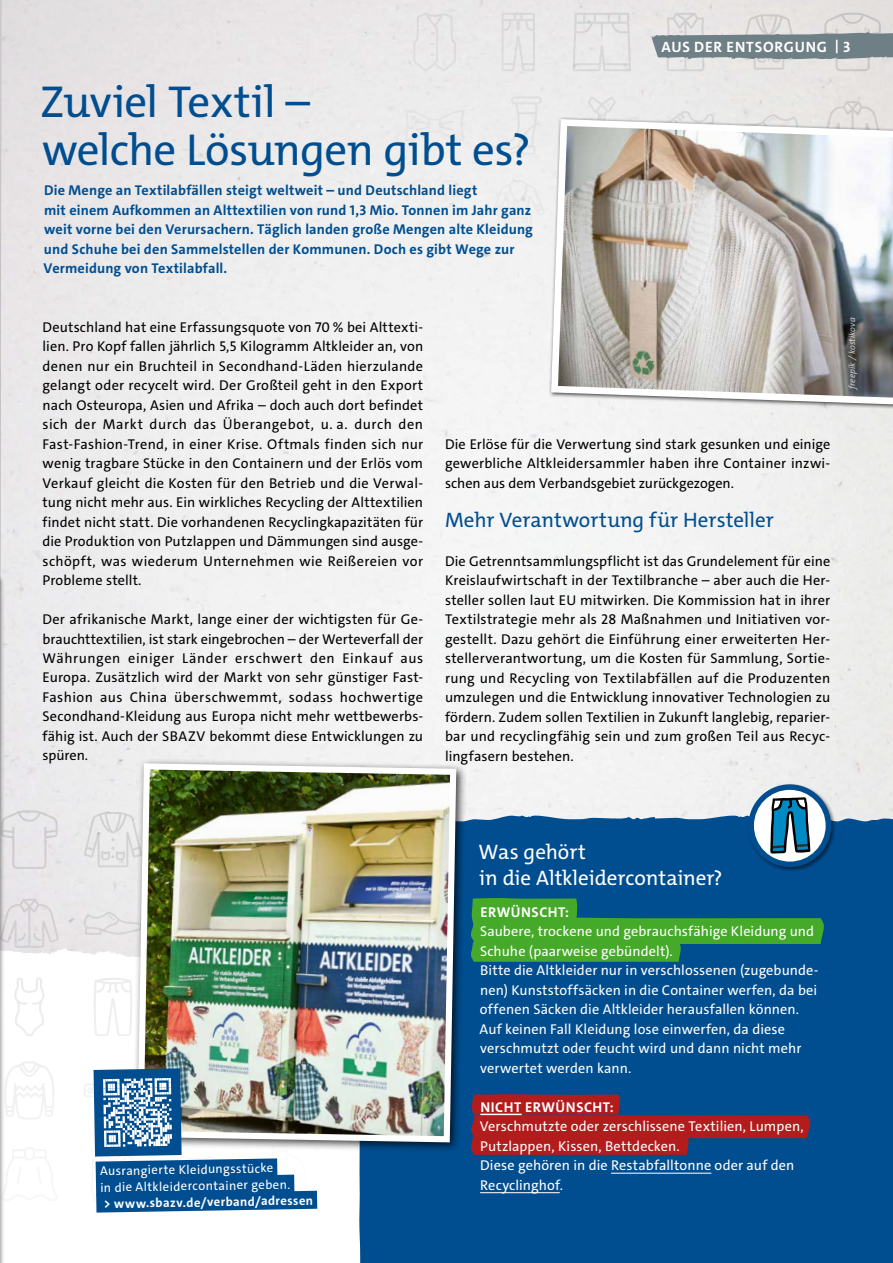
<style>
.page{position:relative;width:893px;height:1263px;background:#fff}
.page>*{position:absolute;margin:0;border:0;box-sizing:border-box;transform-origin:0 0}
.t1{font:45px/48px "The Mix";letter-spacing:-.015em;color:#004e90}
.t2{font:21px/25.5px "The Mix";color:#fff}
.t3{font:21px "The Mix";color:#004e90}
.t4{font:700 15px "The Mix";letter-spacing:.05em;color:#fff}
.t5{font:14.25px/19.5px "The Sans";letter-spacing:.01em;color:#000;text-align:justify}
.t6{font:14.25px/19.5px "The Sans";letter-spacing:.01em;color:#fff}
.t7{font:700 14.25px/19.5px "The Sans";letter-spacing:.01em;color:#004e90}
.t8{font:700 14.25px "The Sans";letter-spacing:.04em;color:#fff}
.t9{font:12.75px/16.5px "The Sans";color:#fff}
.t10{font:700 12.75px "The Sans";color:#fff}
.t11{font:italic 9px "The Sans";letter-spacing:.01em;color:#fff}
.s1{font-size:13.5px}
</style>
<div class="page">
<svg style="left:618px;top:0;width:275px;height:816px;fill:#f0f0f0"></svg>
<svg style="left:93px;top:977px;width:39px;height:59px"></svg>
<svg style="left:82px;top:912px;width:50px;height:23px"></svg>
<svg style="left:84px;top:812px;width:48px;height:55px;background:#e4e4e4"></svg>
<svg style="left:501px;top:13px;width:34px;height:58px;background:#e5e4e4"></svg>
<svg style="left:823px;top:101px;width:59px;height:15px"></svg>
<svg style="left:494px;top:96px;width:48px;height:59px;background:#eaeaea"></svg>
<div style="left:491px;top:180px;width:54px;height:58px;background:#f0f0f0"></div>
<div style="left:489px;top:274px;width:58px;height:37px;background:#f2f2f2"></div>
<svg style="left:573px;top:13px;width:58px;height:58px;background:#e4e4e4"></svg>
<svg style="left:413px;top:13px;width:43px;height:58px;background:#e7e6e6"></svg>
<svg style="left:588px;top:96px;width:28px;height:20px"></svg>
<svg style="left:405px;top:110px;width:59px;height:31px;background:#eae9e9"></svg>
<div style="left:406px;top:180px;width:57px;height:58px;background:#efefef"></div>
<div style="left:412px;top:264px;width:45px;height:58px;background:#f2f2f2"></div>
<div style="left:493px;top:347px;width:51px;height:59px;background:#f4f4f4"></div>
<svg style="left:656px;top:111px;width:59px;height:5px"></svg>
<svg style="left:740px;top:114px;width:60px;height:2px"></svg>
<div style="left:414px;top:347px;width:41px;height:59px;background:#f3f3f3"></div>
<svg style="left:0;top:556px;width:59px;height:707px"></svg>
<img style="left:0;top:584px;width:1px;height:679px">
<div style="left:359px;top:816px;width:534px;height:447px;background:#004e90"></div>
<img style="left:0;top:747px;width:21px;height:97px">
<svg style="left:463px;top:1094px;width:386px;height:72px;background:#5b3454"></svg>
<div style="left:132px;top:758px;width:335px;height:395px;background:#000;opacity:.75"></div>
<img style="left:134px;top:760px;width:325px;height:385px">
<hr style="left:480px;top:1114px;width:42px;height:1px;background:#fff">
<hr style="left:611px;top:1173px;width:100px;height:1px;background:#fff">
<hr style="left:480px;top:1192px;width:80px;height:1px;background:#fff">
<img style="left:548px;top:116px;width:345px;height:293px">
<svg style="left:456px;top:784px;width:395px;height:215px;background:#32788c"></svg>
<img style="left:84px;top:1065px;width:309px;height:157px">
<svg style="left:649px;top:13px;width:244px;height:58px;background:#b4b9bb"></svg>
<h1 class="t1" style="left:40px;top:78px;width:492px">Zuviel Textil –<br>welche Lösungen gibt es?</h1>
<p class="t7" style="left:44px;top:181px;width:491px">Die Menge an Textilabfällen steigt weltweit – und Deutschland liegt<br>mit einem Aufkommen an Alttextilien von rund 1,3 Mio. Tonnen im Jahr ganz weit vorne bei den Verursachern. Täglich landen große Mengen alte Kleidung und Schuhe bei den Sammelstellen der Kommunen. Doch es gibt Wege zur Vermeidung von Textilabfall.</p>
<p class="t4" style="left:661px;top:37px;width:190px">AUS DER ENTSORGUNG <span class="s1">|</span> 3</p>
<p class="t5" style="left:43px;top:317px;width:382px">Deutschland hat eine Erfassungsquote von 70 % bei Alttexti&shy;lien. Pro Kopf fallen jährlich 5,5 Kilogramm Altkleider an, von denen nur ein Bruchteil in Secondhand-Läden hierzulande gelangt oder recycelt wird. Der Großteil geht in den Export nach Osteuropa, Asien und Afrika – doch auch dort befindet sich der Markt durch das Überangebot, u. a. durch den Fast-Fashion-Trend, in einer Krise. Oftmals finden sich nur wenig tragbare Stücke in den Containern und der Erlös vom Verkauf gleicht die Kosten für den Betrieb und die Verwal&shy;tung nicht mehr aus. Ein wirkliches Recycling der Alttextilien findet nicht statt. Die vorhandenen Recyclingkapazitäten für die Produktion von Putzlappen und Dämmungen sind ausge&shy;schöpft, was wiederum Unternehmen wie Reißereien vor Probleme stellt.</p>
<p class="t5" style="left:43px;top:609px;width:382px">Der afrikanische Markt, lange einer der wichtigsten für Ge&shy;brauchttextilien, ist stark eingebrochen – der Werteverfall der Währungen einiger Länder erschwert den Einkauf aus Europa. Zusätzlich wird der Markt von sehr günstiger Fast-Fashion aus China überschwemmt, sodass hochwertige Secondhand-Kleidung aus Europa nicht mehr wettbewerbs&shy;fähig ist. Auch der SBAZV bekommt diese Entwicklungen zu spüren.</p>
<p class="t11" style="left:846px;top:389px;width:73px;rotate:-90deg">freepik / kostikova</p>
<p class="t5" style="left:445px;top:434px;width:387px">Die Erlöse für die Verwertung sind stark gesunken und einige gewerbliche Altkleidersammler haben ihre Container inzwi&shy;schen aus dem Verbandsgebiet zurückgezogen.</p>
<h2 class="t3" style="left:445px;top:506px;width:330px">Mehr Verantwortung für Hersteller</h2>
<p class="t5" style="left:445px;top:551px;width:387px">Die Getrenntsammlungspflicht ist das Grundelement für eine Kreislaufwirtschaft in der Textilbranche – aber auch die Her&shy;steller sollen laut EU mitwirken. Die Kommission hat in ihrer Textilstrategie mehr als 28 Maßnahmen und Initiativen vor&shy;gestellt. Dazu gehört die Einführung einer erweiterten Her&shy;stellerverantwortung, um die Kosten für Sammlung, Sortie&shy;rung und Recycling von Textilabfällen auf die Produzenten umzulegen und die Entwicklung innovativer Technologien zu fördern. Zudem sollen Textilien in Zukunft langlebig, reparier&shy;bar und recyclingfähig sein und zum großen Teil aus Recyc&shy;lingfasern bestehen.</p>
<p class="t9" style="left:100px;top:1163px;width:192px;rotate:-1deg">Ausrangierte Kleidungsstücke<br>in die Altkleidercontainer geben.</p>
<p class="t10" style="left:104px;top:1196px;width:211px;rotate:-1deg">&gt; www.sbazv.de/verband/adressen</p>
<h2 class="t2" style="left:479px;top:839px;width:245px">Was gehört<br>in die Altkleidercontainer?</h2>
<p class="t8" style="left:480px;top:903px;width:90px">ERWÜNSCHT:</p>
<p class="t6" style="left:479px;top:922px;width:341px">Saubere, trockene und gebrauchsfähige Kleidung und Schuhe (paarweise gebündelt).<br>Bitte die Altkleider nur in verschlossenen (zugebunde&shy;nen) Kunststoffsäcken in die Container werfen, da bei offenen Säcken die Altkleider herausfallen können.<br>Auf keinen Fall Kleidung lose einwerfen, da diese verschmutzt oder feucht wird und dann nicht mehr verwertet werden kann.</p>
<p class="t8" style="left:480px;top:1097px;width:135px">NICHT ERWÜNSCHT:</p>
<p class="t6" style="left:480px;top:1116px;width:325px">Verschmutzte oder zerschlissene Textilien, Lumpen, Putzlappen, Kissen, Bettdecken.<br>Diese gehören in die Restabfalltonne oder auf den Recyclinghof.</p>
</div>
